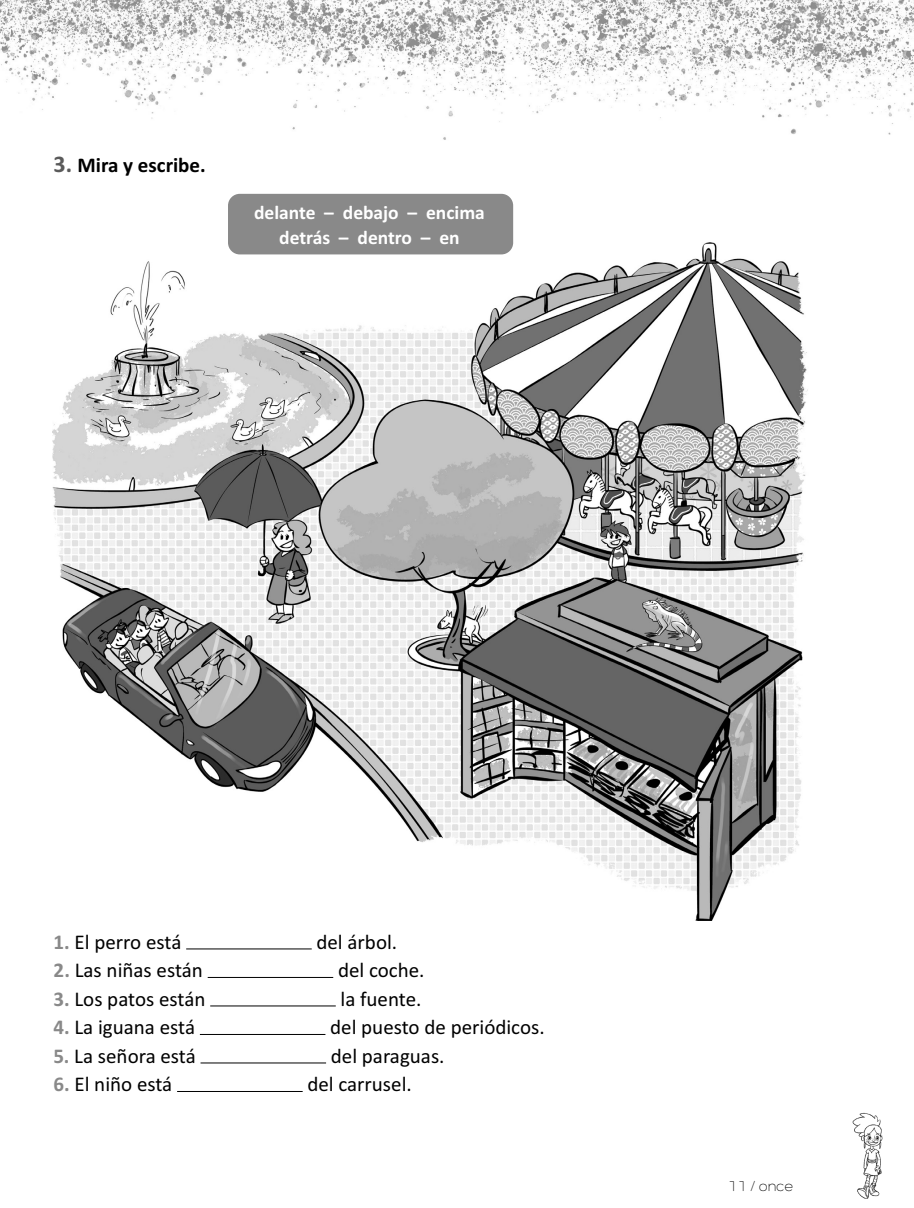
<style>
.page{position:relative;width:914px;height:1208px;background:#fff}
.page>*{position:absolute;margin:0;border:0;box-sizing:border-box;transform-origin:0 0}
.t1{font:21px "Calibri";color:#000}
.t2{font:700 21px "Calibri";color:#000}
.t3{font:700 19.5px/25.5px "Calibri";color:#fff;text-align:center}
.t4{font:300 15px "Como";color:#000}
.s1{font-size:24px;color:#5a5a5a}
.s2{font-weight:700;color:#898989}
</style>
<div class="page">
<img style="left:0;top:0;width:913px;height:195px">
<img style="left:52px;top:243px;width:755px;height:677px">
<div style="left:228px;top:194px;width:285px;height:60px;background:#898989;border-radius:12px"></div>
<hr style="left:186px;top:948px;width:125px;height:1px;background:#000">
<hr style="left:208px;top:977px;width:125px;height:1px;background:#000">
<hr style="left:210px;top:1005px;width:125px;height:1px;background:#000">
<hr style="left:200px;top:1034px;width:125px;height:1px;background:#000">
<hr style="left:200px;top:1062px;width:126px;height:1px;background:#000">
<hr style="left:177px;top:1091px;width:125px;height:1px;background:#000">
<img style="left:852px;top:1112px;width:31px;height:87px">
<p class="t2" style="left:53px;top:158px;width:154px"><span class="s1">3.</span> Mira y escribe.</p>
<p class="t3" style="left:254px;top:201px;width:232px">delante – debajo – encima detrás – dentro – en</p>
<p class="t1" style="left:53px;top:934px;width:129px"><span class="s2">1.</span> El perro está</p>
<p class="t1" style="left:316px;top:934px;width:82px">del árbol.</p>
<p class="t1" style="left:53px;top:963px;width:151px"><span class="s2">2.</span> Las niñas están</p>
<p class="t1" style="left:338px;top:963px;width:88px">del coche.</p>
<p class="t1" style="left:53px;top:991px;width:153px"><span class="s2">3.</span> Los patos están</p>
<p class="t1" style="left:340px;top:991px;width:82px">la fuente.</p>
<p class="t1" style="left:53px;top:1020px;width:143px"><span class="s2">4.</span> La iguana está</p>
<p class="t1" style="left:330px;top:1020px;width:216px">del puesto de periódicos.</p>
<p class="t1" style="left:53px;top:1048px;width:144px"><span class="s2">5.</span> La señora está</p>
<p class="t1" style="left:331px;top:1048px;width:115px">del paraguas.</p>
<p class="t1" style="left:53px;top:1077px;width:120px"><span class="s2">6.</span> El niño está</p>
<p class="t1" style="left:307px;top:1077px;width:106px">del carrusel.</p>
<p class="t4" style="left:727px;top:1180px;width:67px">11 / once</p>
</div>
